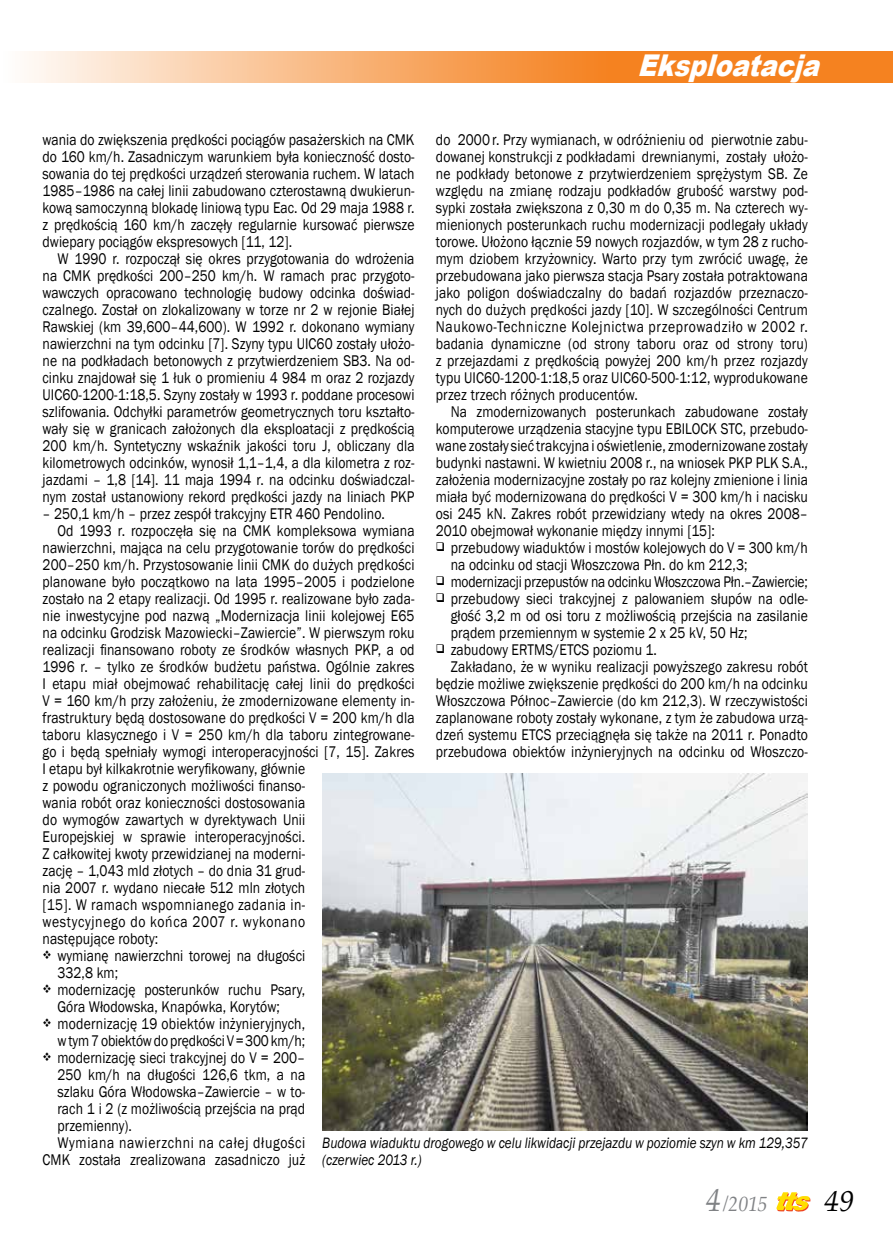
<style>
.page{position:relative;width:893px;height:1251px;background:#fff}
.page>*{position:absolute;margin:0;border:0;box-sizing:border-box;transform-origin:0 0}
.t1{font:italic 900 30px "Arial";color:#fff;scale:.85 1}
.t2{font:italic 30px "Palatino Linotype";color:#000}
.t3{font:italic 21.45px "Palatino Linotype";color:#808285;scale:.91 1}
.t4{font:15.9px/17px "Franklin Gothic";letter-spacing:.01em;color:#000;text-align:justify;scale:.86 1}
.t5{font:15.9px "Franklin Gothic";letter-spacing:.05em;color:#000;scale:.86 1}
.t6{font:15.9px "Franklin Gothic";letter-spacing:-.01em;color:#000;scale:.85 1}
.t7{font:15.9px "Franklin Gothic";letter-spacing:.035em;color:#000;scale:.86 1}
.t8{font:15.9px "Franklin Gothic";letter-spacing:-.01em;color:#000;scale:.86 1}
.t9{font:italic 15.45px/17px "Franklin Gothic";color:#000;scale:.85 1}
.s1{font-size:33px}
</style>
<div class="page">
<svg style="left:27px;top:51px;width:866px;height:32px;background:#f7a864"></svg>
<svg style="left:776px;top:1192px;width:34px;height:19px"></svg>
<img style="left:322px;top:773px;width:486px;height:357px">
<hr style="left:0;top:51px;width:1px;height:32px;background:#f58220">
<h1 class="t1" style="left:638px;top:43px;width:227px">Eksploatacja</h1>
<p class="t4" style="left:436px;top:131px;width:434px">do 2000r. Przy wymianach, w odróżnieniu od pierwotnie zabu&shy;dowanej konstrukcji z podkładami drewnianymi, zostały ułożo&shy;ne podkłady betonowe z przytwierdzeniem sprężystym SB. Ze względu na zmianę rodzaju podkładów grubość warstwy pod&shy;sypki została zwiększona z 0,30 m do 0,35 m. Na czterech wy&shy;mienionych posterunkach ruchu modernizacji podlegały układy torowe. Ułożono łącznie 59 nowych rozjazdów, w tym 28 z rucho&shy;mym dziobem krzyżownicy. Warto przy tym zwrócić uwagę, że przebudowana jako pierwsza stacja Psary została potraktowana jako poligon doświadczalny do badań rozjazdów przeznaczo&shy;nych do dużych prędkości jazdy [10]. W szczególności Centrum Naukowo-Techniczne Kolejnictwa przeprowadziło w 2002 r. badania dynamiczne (od strony taboru oraz od strony toru) z przejazdami z prędkością powyżej 200 km/h przez rozjazdy typu UIC60-1200-1:18,5 oraz UIC60-500-1:12, wyprodukowane przez trzech różnych producentów.</p>
<p class="t4" style="left:436px;top:403px;width:434px;text-indent:15px">Na zmodernizowanych posterunkach zabudowane zostały komputerowe urządzenia stacyjne typu EBILOCK STC, przebudo&shy;wane zostały sieć trakcyjna i oświetlenie, zmodernizowane zostały budynki nastawni. W kwietniu 2008 r., na wniosek PKP PLK S.A., założenia modernizacyjne zostały po raz kolejny zmienione i linia miała być modernizowana do prędkości V = 300 km/h i nacisku osi 245 kN. Zakres robót przewidziany wtedy na okres 2008– 2010 obejmował wykonanie między innymi [15]:</p>
<p class="t4" style="left:451px;top:539px;width:417px">przebudowy wiaduktów i mostów kolejowych do V = 300 km/h</p>
<p class="t4" style="left:451px;top:556px;width:347px">na odcinku od stacji Włoszczowa Płn. do km 212,3;</p>
<p class="t6" style="left:451px;top:571px;width:422px">modernizacji przepustów na odcinku Włoszczowa Płn.–Zawiercie;</p>
<p class="t4" style="left:451px;top:590px;width:417px">przebudowy sieci trakcyjnej z palowaniem słupów na odle-</p>
<p class="t4" style="left:451px;top:607px;width:417px">głość 3,2 m od osi toru z możliwością przejścia na zasilanie</p>
<p class="t4" style="left:451px;top:624px;width:347px">prądem przemiennym w systemie 2 x 25 kV, 50 Hz;</p>
<p class="t4" style="left:451px;top:641px;width:241px">zabudowy ERTMS/ETCS poziomu 1.</p>
<p class="t4" style="left:451px;top:658px;width:417px">Zakładano, że w wyniku realizacji powyższego zakresu robót</p>
<p class="t4" style="left:436px;top:675px;width:434px">będzie możliwe zwiększenie prędkości do 200 km/h na odcinku</p>
<p class="t4" style="left:436px;top:692px;width:434px">Włoszczowa Północ–Zawiercie (do km 212,3). W rzeczywistości</p>
<p class="t4" style="left:436px;top:709px;width:434px">zaplanowane roboty zostały wykonane, z tym że zabudowa urzą-</p>
<p class="t4" style="left:436px;top:726px;width:434px">dzeń systemu ETCS przeciągnęła się także na 2011 r. Ponadto</p>
<p class="t4" style="left:436px;top:743px;width:434px">przebudowa obiektów inżynieryjnych na odcinku od Włoszczo-</p>
<p class="t4" style="left:43px;top:131px;width:434px">wania do zwiększenia prędkości pociągów pasażerskich na CMK do 160 km/h. Zasadniczym warunkiem była konieczność dosto&shy;sowania do tej prędkości urządzeń sterowania ruchem. W latach 1985–1986 na całej linii zabudowano czterostawną dwukierun&shy;kową samoczynną blokadę liniową typu Eac. Od 29 maja 1988 r. z prędkością 160 km/h zaczęły regularnie kursować pierwsze dwiepary pociągów ekspresowych [11, 12].</p>
<p class="t4" style="left:43px;top:250px;width:434px;text-indent:15px">W 1990 r. rozpoczął się okres przygotowania do wdrożenia na CMK prędkości 200–250 km/h. W ramach prac przygoto&shy;wawczych opracowano technologię budowy odcinka doświad&shy;czalnego. Został on zlokalizowany w torze nr 2 w rejonie Białej Rawskiej (km 39,600–44,600). W 1992 r. dokonano wymiany nawierzchni na tym odcinku [7]. Szyny typu UIC60 zostały ułożo&shy;ne na podkładach betonowych z przytwierdzeniem SB3. Na od&shy;cinku znajdował się 1 łuk o promieniu 4 984 m oraz 2 rozjazdy UIC60-1200-1:18,5. Szyny zostały w 1993 r. poddane procesowi szlifowania. Odchyłki parametrów geometrycznych toru kształto&shy;wały się w granicach założonych dla eksploatacji z prędkością 200 km/h. Syntetyczny wskaźnik jakości toru J, obliczany dla kilometrowych odcinków, wynosił 1,1–1,4, a dla kilometra z roz&shy;jazdami – 1,8 [14]. 11 maja 1994 r. na odcinku doświadczal&shy;nym został ustanowiony rekord prędkości jazdy na liniach PKP</p>
<p class="t4" style="left:43px;top:505px;width:400px">– 250,1 km/h – przez zespół trakcyjny ETR 460 Pendolino.</p>
<p class="t4" style="left:57px;top:522px;width:417px">Od 1993 r. rozpoczęła się na CMK kompleksowa wymiana</p>
<p class="t4" style="left:43px;top:539px;width:434px">nawierzchni, mająca na celu przygotowanie torów do prędkości</p>
<p class="t4" style="left:43px;top:556px;width:434px">200–250 km/h. Przystosowanie linii CMK do dużych prędkości</p>
<p class="t4" style="left:43px;top:573px;width:434px">planowane było początkowo na lata 1995–2005 i podzielone</p>
<p class="t4" style="left:43px;top:590px;width:434px">zostało na 2 etapy realizacji. Od 1995 r. realizowane było zada-</p>
<p class="t4" style="left:43px;top:607px;width:434px">nie inwestycyjne pod nazwą „Modernizacja linii kolejowej E65</p>
<p class="t4" style="left:43px;top:624px;width:434px">na odcinku Grodzisk Mazowiecki–Zawiercie”. W pierwszym roku</p>
<p class="t4" style="left:43px;top:641px;width:434px">realizacji finansowano roboty ze środków własnych PKP, a od</p>
<p class="t4" style="left:43px;top:658px;width:434px">1996 r. – tylko ze środków budżetu państwa. Ogólnie zakres</p>
<p class="t4" style="left:43px;top:675px;width:434px">I etapu miał obejmować rehabilitację całej linii do prędkości</p>
<p class="t4" style="left:43px;top:692px;width:434px">V = 160 km/h przy założeniu, że zmodernizowane elementy in-</p>
<p class="t4" style="left:43px;top:709px;width:434px">frastruktury będą dostosowane do prędkości V = 200 km/h dla</p>
<p class="t4" style="left:43px;top:726px;width:434px">taboru klasycznego i V = 250 km/h dla taboru zintegrowane-</p>
<p class="t4" style="left:43px;top:743px;width:434px">go i będą spełniały wymogi interoperacyjności [7, 15]. Zakres</p>
<p class="t4" style="left:43px;top:760px;width:307px">I etapu był kilkakrotnie weryfikowany, głównie</p>
<p class="t4" style="left:43px;top:777px;width:307px">z powodu ograniczonych możliwości finanso-</p>
<p class="t4" style="left:43px;top:794px;width:307px">wania robót oraz konieczności dostosowania</p>
<p class="t4" style="left:43px;top:811px;width:307px">do wymogów zawartych w dyrektywach Unii</p>
<p class="t4" style="left:43px;top:828px;width:307px">Europejskiej w sprawie interoperacyjności.</p>
<p class="t4" style="left:43px;top:845px;width:307px">Z całkowitej kwoty przewidzianej na moderni-</p>
<p class="t4" style="left:43px;top:862px;width:307px">zację – 1,043 mld złotych – do dnia 31 grud-</p>
<p class="t4" style="left:43px;top:879px;width:307px">nia 2007 r. wydano niecałe 512 mln złotych</p>
<p class="t7" style="left:43px;top:894px;width:307px">[15]. W ramach wspomnianego zadania in-</p>
<p class="t5" style="left:43px;top:911px;width:307px">westycyjnego do końca 2007 r. wykonano</p>
<p class="t4" style="left:43px;top:930px;width:136px">następujące roboty:</p>
<p class="t4" style="left:57px;top:947px;width:290px">wymianę nawierzchni torowej na długości</p>
<p class="t4" style="left:57px;top:964px;width:72px">332,8 km;</p>
<p class="t4" style="left:57px;top:980px;width:290px">modernizację posterunków ruchu Psary,</p>
<p class="t4" style="left:57px;top:997px;width:260px">Góra Włodowska, Knapówka, Korytów;</p>
<p class="t4" style="left:57px;top:1014px;width:290px">modernizację 19 obiektów inżynieryjnych,</p>
<p class="t8" style="left:57px;top:1030px;width:290px">w tym 7 obiektów do prędkości V=300km/h;</p>
<p class="t4" style="left:57px;top:1048px;width:290px">modernizację sieci trakcyjnej do V = 200–</p>
<p class="t4" style="left:57px;top:1065px;width:290px">250 km/h na długości 126,6 tkm, a na</p>
<p class="t4" style="left:57px;top:1082px;width:290px">szlaku Góra Włodowska–Zawiercie – w to-</p>
<p class="t4" style="left:57px;top:1099px;width:290px">rach 1 i 2 (z możliwością przejścia na prąd</p>
<p class="t4" style="left:57px;top:1116px;width:88px">przemienny).</p>
<p class="t5" style="left:57px;top:1132px;width:290px">Wymiana nawierzchni na całej długości</p>
<p class="t4" style="left:43px;top:1150px;width:307px">CMK została zrealizowana zasadniczo już</p>
<p class="t9" style="left:322px;top:1133px;width:573px">Budowa wiaduktu drogowego w celu likwidacji przejazdu w poziomie szyn w km 129,357 (czerwiec 2013 r.)</p>
<h2 class="t3" style="left:706px;top:1188px;width:69px"><span class="s1">4</span> /2015</h2>
<h1 class="t2" style="left:824px;top:1178px;width:31px">49</h1>
</div>
